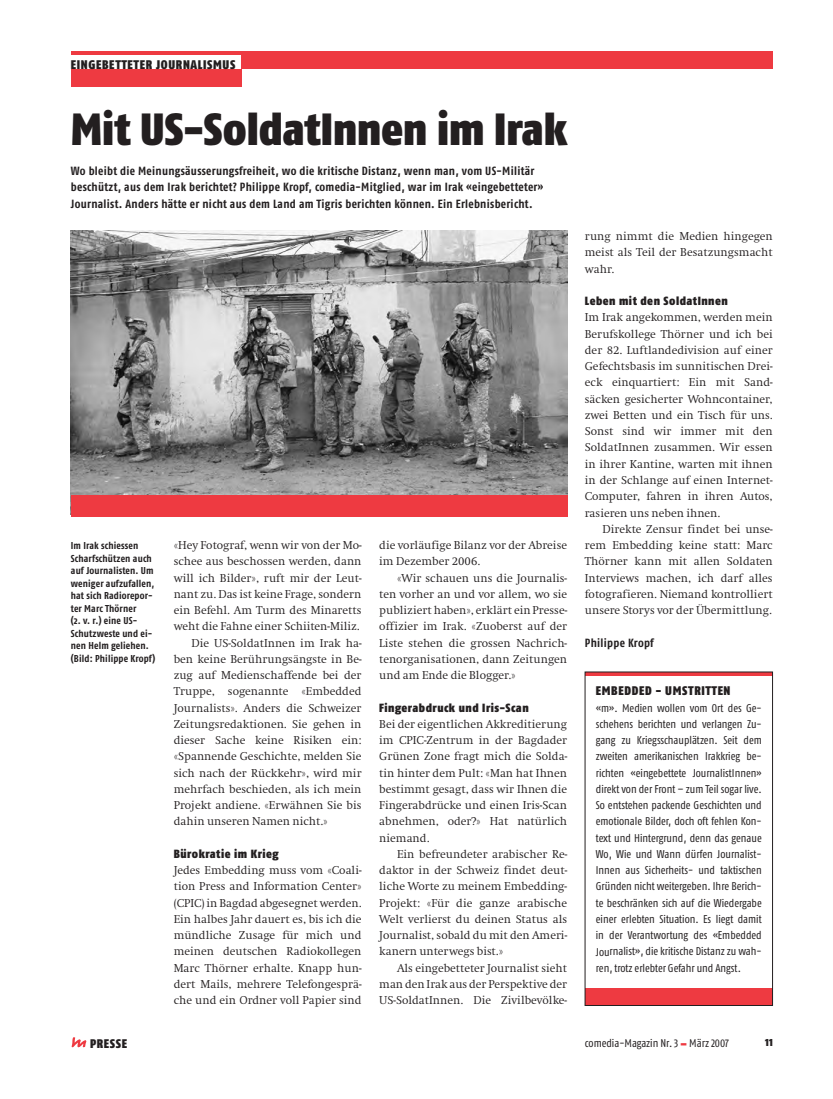
<style>
.page{position:relative;width:833px;height:1099px;background:#fff}
.page>*{position:absolute;margin:0;border:0;box-sizing:border-box;transform-origin:0 0}
.t1{font:900 45px "Fago Co";color:#231f20}
.t2{font:12.5px "Fago Co Black Lf";letter-spacing:.05em;color:#231f20}
.t3{font:300 11.88px/16.2px "Swift EF";color:#231f20;text-align:justify}
.t4{font:700 11.88px/16.2px "Fago Co";letter-spacing:.025em;color:#231f20}
.t5{font:900 11.88px "Fago Co";letter-spacing:.045em;color:#231f20}
.t6{font:11.25px/16.2px "Fago Co Regular Lf";color:#231f20;text-align:justify}
.t7{font:10.62px "Fago Co Black Lf";color:#231f20}
.t8{font:700 10px/12.5px "Fago Co";letter-spacing:.015em;color:#231f20}
.s1{font-family:"Fago Co";font-weight:900;font-size:14.75px;color:#ee3a41}
</style>
<div class="page">
<div style="left:241px;top:51px;width:531px;height:18px;background:#ee3a41"></div>
<hr style="left:71px;top:51px;width:701px;height:4px;background:#ee3a41">
<div style="left:71px;top:69px;width:171px;height:18px;background:#ee3a41"></div>
<svg style="left:72px;top:1037px;width:14px;height:10px"></svg>
<img style="left:71px;top:231px;width:496px;height:263px">
<div style="left:71px;top:494px;width:496px;height:22px;background:#ee3a41"></div>
<hr style="left:585px;top:672px;width:187px;height:3px;background:#ee3a41">
<div style="left:585px;top:988px;width:187px;height:17px;background:#ee3a41"></div>
<p class="t2" style="left:71px;top:60px;width:166px">EINGEBETTETER JOURNALISMUS</p>
<h1 class="t1" style="left:71px;top:112px;width:498px">Mit US-SoldatInnen im Irak</h1>
<p class="t4" style="left:71px;top:164px;width:474px">Wo bleibt die Meinungsäusserungsfreiheit, wo die kritische Distanz, wenn man, vom US-Militär beschützt, aus dem Irak berichtet? Philippe Kropf, comedia-Mitglied, war im Irak «eingebetteter»<br>Journalist. Anders hätte er nicht aus dem Land am Tigris berichten können. Ein Erlebnisbericht.</p>
<p class="t8" style="left:71px;top:540px;width:86px">Im Irak schiessen<br>Scharfschützen auch auf Journalisten. Um weniger aufzufallen, hat sich Radiorepor&shy;ter Marc Thörner<br>(2. v. r.) eine US-<br>Schutzweste und ei&shy;nen Helm geliehen. (Bild: Philippe Kropf)</p>
<p class="t3" style="left:174px;top:537px;width:189px">«Hey Fotograf, wenn wir von der Mo-</p>
<p class="t3" style="left:174px;top:553px;width:189px">schee aus beschossen werden, dann</p>
<p class="t3" style="left:174px;top:569px;width:189px">will ich Bilder», ruft mir der Leut-</p>
<p class="t3" style="left:174px;top:585px;width:189px">nant zu. Das ist keine Frage, sondern</p>
<p class="t3" style="left:174px;top:602px;width:189px">ein Befehl. Am Turm des Minaretts</p>
<p class="t3" style="left:174px;top:618px;width:187px">weht die Fahne einer Schiiten-Miliz.</p>
<p class="t3" style="left:191px;top:634px;width:172px">Die US-SoldatInnen im Irak ha-</p>
<p class="t3" style="left:174px;top:650px;width:189px">ben keine Berührungsängste in Be-</p>
<p class="t3" style="left:174px;top:667px;width:189px">zug auf Medienschaffende bei der</p>
<p class="t3" style="left:174px;top:683px;width:189px">Truppe, sogenannte «Embedded</p>
<p class="t3" style="left:174px;top:699px;width:189px">Journalists». Anders die Schweizer</p>
<p class="t3" style="left:174px;top:715px;width:189px">Zeitungsredaktionen. Sie gehen in</p>
<p class="t3" style="left:174px;top:732px;width:189px">dieser Sache keine Risiken ein:</p>
<p class="t3" style="left:174px;top:748px;width:189px">«Spannende Geschichte, melden Sie</p>
<p class="t3" style="left:174px;top:764px;width:189px">sich nach der Rückkehr», wird mir</p>
<p class="t3" style="left:174px;top:780px;width:189px">mehrfach beschieden, als ich mein</p>
<p class="t3" style="left:174px;top:797px;width:189px">Projekt andiene. «Erwähnen Sie bis</p>
<p class="t3" style="left:174px;top:813px;width:156px">dahin unseren Namen nicht.»</p>
<p class="t5" style="left:174px;top:849px;width:107px">Bürokratie im Krieg</p>
<p class="t3" style="left:174px;top:862px;width:189px">Jedes Embedding muss vom «Coali&shy;tion Press and Information Center» (CPIC) in Bagdad abgesegnet werden.<br>Ein halbes Jahr dauert es, bis ich die mündliche Zusage für mich und meinen deutschen Radiokollegen Marc Thörner erhalte. Knapp hun&shy;dert Mails, mehrere Telefongesprä&shy;che und ein Ordner voll Papier sind</p>
<p class="t3" style="left:379px;top:537px;width:189px">die vorläufige Bilanz vor der Abreise im Dezember 2006.</p>
<p class="t3" style="left:379px;top:569px;width:189px;text-indent:18px">«Wir schauen uns die Journalis&shy;ten vorher an und vor allem, wo sie publiziert haben», erklärt ein Presse&shy;offizier im Irak. «Zuoberst auf der Liste stehen die grossen Nachrich&shy;tenorganisationen, dann Zeitungen und am Ende die Blogger.»</p>
<p class="t5" style="left:379px;top:703px;width:151px">Fingerabdruck und Iris-Scan</p>
<p class="t3" style="left:379px;top:715px;width:189px">Bei der eigentlichen Akkreditierung im CPIC-Zentrum in der Bagdader Grünen Zone fragt mich die Solda&shy;tin hinter dem Pult: «Man hat Ihnen bestimmt gesagt, dass wir Ihnen die Fingerabdrücke und einen Iris-Scan abnehmen, oder?» Hat natürlich niemand.</p>
<p class="t3" style="left:379px;top:845px;width:189px;text-indent:18px">Ein befreundeter arabischer Re&shy;daktor in der Schweiz findet deut&shy;liche Worte zu meinem Embedding-Projekt: «Für die ganze arabische Welt verlierst du deinen Status als Journalist, sobald du mit den Ameri&shy;kanern unterwegs bist.»</p>
<p class="t3" style="left:379px;top:959px;width:189px;text-indent:18px">Als eingebetteter Journalist sieht man den Irak aus der Perspektive der US-SoldatInnen. Die Zivilbevölke-</p>
<p class="t3" style="left:585px;top:228px;width:189px">rung nimmt die Medien hingegen meist als Teil der Besatzungsmacht wahr.</p>
<p class="t5" style="left:585px;top:296px;width:144px">Leben mit den SoldatInnen</p>
<p class="t3" style="left:585px;top:309px;width:189px">Im Irak angekommen, werden mein Berufskollege Thörner und ich bei der 82. Luftlandedivision auf einer Gefechtsbasis im sunnitischen Drei&shy;eck einquartiert: Ein mit Sand&shy;säcken gesicherter Wohncontainer, zwei Betten und ein Tisch für uns.<br>Sonst sind wir immer mit den SoldatInnen zusammen. Wir essen in ihrer Kantine, warten mit ihnen in der Schlange auf einen Internet-Computer, fahren in ihren Autos, rasieren uns neben ihnen.</p>
<p class="t3" style="left:585px;top:520px;width:189px;text-indent:18px">Direkte Zensur findet bei unse&shy;rem Embedding keine statt: Marc Thörner kann mit allen Soldaten Interviews machen, ich darf alles fotografieren. Niemand kontrolliert unsere Storys vor der Übermittlung.</p>
<p class="t4" style="left:585px;top:635px;width:70px">Philippe Kropf</p>
<p class="t2" style="left:596px;top:686px;width:136px">EMBEDDED - UMSTRITTEN</p>
<p class="t6" style="left:596px;top:700px;width:167px">«m». Medien wollen vom Ort des Ge&shy;schehens berichten und verlangen Zu&shy;gang zu Kriegsschauplätzen. Seit dem zweiten amerikanischen Irakkrieg be&shy;richten «eingebettete JournalistInnen» direkt von der Front – zum Teil sogar live.<br>So entstehen packende Geschichten und emotionale Bilder, doch oft fehlen Kon&shy;text und Hintergrund, denn das genaue Wo, Wie und Wann dürfen Journalist-Innen aus Sicherheits- und taktischen Gründen nicht weitergeben. Ihre Berich&shy;te beschränken sich auf die Wiedergabe einer erlebten Situation. Es liegt damit in der Verantwortung des «Embedded Journalist», die kritische Distanz zu wah&shy;ren, trotz erlebter Gefahr und Angst.</p>
<p class="t2" style="left:90px;top:1038px;width:39px">PRESSE</p>
<p class="t6" style="left:585px;top:1035px;width:145px">comedia-Magazin Nr. 3 <span class="s1">-</span> März 2007</p>
<p class="t7" style="left:765px;top:1038px;width:9px">11</p>
</div>
